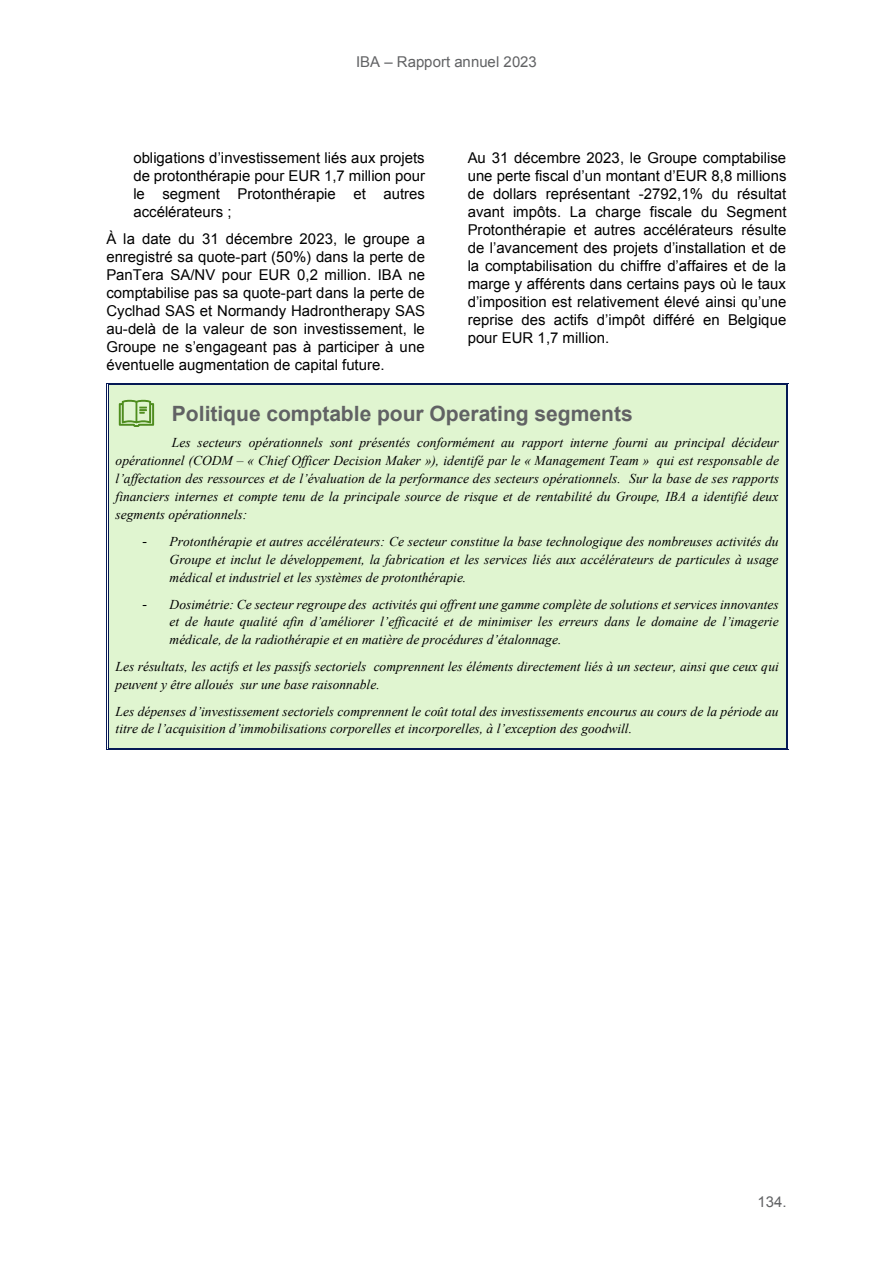
<style>
.page{position:relative;width:893px;height:1263px;background:#fff}
.page>*{position:absolute;margin:0;border:0;box-sizing:border-box;transform-origin:0 0}
.t1{font:700 21px "Arial";color:#616264}
.t2{font:15px/18px "Arial";color:#000;text-align:justify}
.t3{font:15px "Arial";color:#616264}
.t4{font:italic 13.5px/17.9px "Times New Roman";color:#000;text-align:justify}
.s1{font-family:"Arial";font-style:normal}
</style>
<div class="page">
<div style="left:109px;top:385px;width:677px;height:363px;background:#e0f5d0"></div>
<hr style="left:109px;top:383px;width:677px;height:1px;background:#051955">
<hr style="left:108px;top:385px;width:1px;height:363px;background:#051955">
<hr style="left:106px;top:385px;width:1px;height:363px;background:#051955">
<hr style="left:109px;top:749px;width:677px;height:1px;background:#051955">
<hr style="left:109px;top:748px;width:677px;height:1px;background:#051955">
<hr style="left:787px;top:385px;width:1px;height:363px;background:#051955">
<hr style="left:786px;top:385px;width:1px;height:363px;background:#051955">
<svg style="left:119px;top:400px;width:35px;height:27px"></svg>
<p class="t3" style="left:356px;top:52px;width:182px">IBA – Rapport annuel 2023</p>
<p class="t2" style="left:133px;top:149px;width:293px">obligations d’investissement liés aux projets de protonthérapie pour EUR 1,7 million pour le segment Protonthérapie et autres accélérateurs ;</p>
<p class="t2" style="left:106px;top:230px;width:320px">À la date du 31 décembre 2023, le groupe a enregistré sa quote-part (50%) dans la perte de PanTera SA/NV pour EUR 0,2 million. IBA ne comptabilise pas sa quote-part dans la perte de Cyclhad SAS et Normandy Hadrontherapy SAS au-delà de la valeur de son investissement, le Groupe ne s’engageant pas à participer à une éventuelle augmentation de capital future.</p>
<p class="t2" style="left:468px;top:149px;width:320px">Au 31 décembre 2023, le Groupe comptabilise une perte fiscal d’un montant d’EUR 8,8 millions de dollars représentant -2792,1% du résultat avant impôts. La charge fiscale du Segment Protonthérapie et autres accélérateurs résulte de l’avancement des projets d’installation et de la comptabilisation du chiffre d’affaires et de la marge y afférents dans certains pays où le taux d’imposition est relativement élevé ainsi qu’une reprise des actifs d’impôt différé en Belgique pour EUR 1,7 million.</p>
<p class="t1" style="left:172px;top:400px;width:462px">Politique comptable pour Operating segments</p>
<p class="t4" style="left:116px;top:434px;width:665px;text-indent:56px">Les secteurs opérationnels sont présentés conformément au rapport interne fourni au principal décideur opérationnel (CODM – « Chief Officer Decision Maker »), identifé par le « Management Team » qui est responsable de l’affectation des ressources et de l’évaluation de la performance des secteurs opérationnels. Sur la base de ses rapports financiers internes et compte tenu de la principale source de risque et de rentabilité du Groupe, IBA a identifié deux segments opérationnels:</p>
<p class="t4" style="left:170px;top:532px;width:611px;text-indent:-27px"><span class="s1">-</span> Protonthérapie et autres accélérateurs: Ce secteur constitue la base technologique des nombreuses activités du Groupe et inclut le développement, la fabrication et les services liés aux accélérateurs de particules à usage médical et industriel et les systèmes de protonthérapie.</p>
<p class="t4" style="left:170px;top:595px;width:611px;text-indent:-27px"><span class="s1">-</span> Dosimétrie: Ce secteur regroupe des activités qui offrent une gamme complète de solutions et services innovantes et de haute qualité afin d’améliorer l’efficacité et de minimiser les erreurs dans le domaine de l’imagerie médicale, de la radiothérapie et en matière de procédures d’étalonnage.</p>
<p class="t4" style="left:116px;top:657px;width:665px">Les résultats, les actifs et les passifs sectoriels comprennent les éléments directement liés à un secteur, ainsi que ceux qui peuvent y être alloués sur une base raisonnable.</p>
<p class="t4" style="left:116px;top:702px;width:664px">Les dépenses d’investissement sectoriels comprennent le coût total des investissements encourus au cours de la période au titre de l’acquisition d’immobilisations corporelles et incorporelles, à l’exception des goodwill.</p>
<p class="t3" style="left:758px;top:1191px;width:30px">134.</p>
</div>
